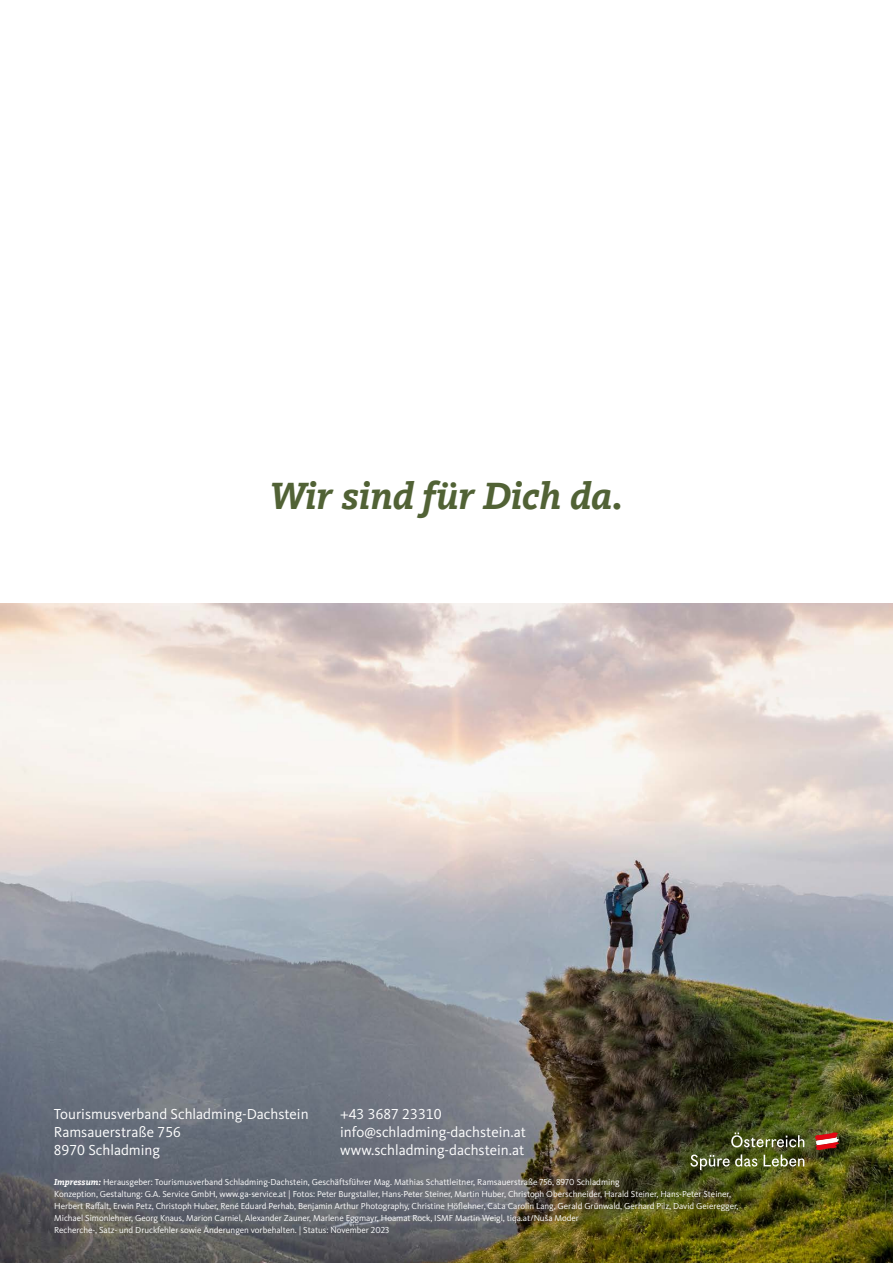
<style>
.page{position:relative;width:893px;height:1263px;background:#fff}
.page>*{position:absolute;margin:0;border:0;box-sizing:border-box;transform-origin:0 0}
.t1{font:italic 700 39px "Kievit Slab Offc";color:#516235}
.t2{font:15px/18px "Kievit Pro";color:#fff}
.t3{font:9px/12px "Kievit Pro";letter-spacing:-.005em;color:#fff}
.s1{font-family:"Kievit Slab Offc";font-weight:700;font-style:italic}
</style>
<div class="page">
<img style="left:0;top:604px;width:893px;height:659px">
<svg style="left:731px;top:1132px;width:73px;height:15px"></svg>
<svg style="left:690px;top:1154px;width:67px;height:16px"></svg>
<svg style="left:764px;top:1154px;width:40px;height:12px"></svg>
<svg style="left:815px;top:1132px;width:24px;height:18px"></svg>
<h1 class="t1" style="left:270px;top:473px;width:355px">Wir sind für Dich da.</h1>
<h2 class="t2" style="left:54px;top:1104px;width:256px">Tourismusverband Schladming-Dachstein<br>Ramsauerstraße 756<br>8970 Schladming</h2>
<h2 class="t2" style="left:340px;top:1104px;width:187px">+43 3687 23310 info@schladming-dachstein.at www.schladming-dachstein.at</h2>
<p class="t3" style="left:54px;top:1176px;width:686px"><span class="s1">Impressum:</span> Herausgeber: Tourismusverband Schladming-Dachstein, Geschäftsführer Mag. Mathias Schattleitner, Ramsauerstraße 756, 8970 Schladming<br>Konzeption, Gestaltung: G.A. Service GmbH, www.ga-service.at | Fotos: Peter Burgstaller, Hans-Peter Steiner, Martin Huber, Christoph Oberschneider, Harald Steiner, Hans-Peter Steiner, Herbert Raffalt, Erwin Petz, Christoph Huber, René Eduard Perhab, Benjamin Arthur Photography, Christine Höflehner, CaLa Carolin Lang, Gerald Grünwald, Gerhard Pilz, David Geieregger, Michael Simonlehner, Georg Knaus, Marion Carniel, Alexander Zauner, Marlene Eggmayr, Hoamat Rock, ISMF Martin Weigl, tiqa.at/Nuša Moder<br>Recherche-, Satz- und Druckfehler sowie Änderungen vorbehalten. | Status: November 2023</p>
</div>
